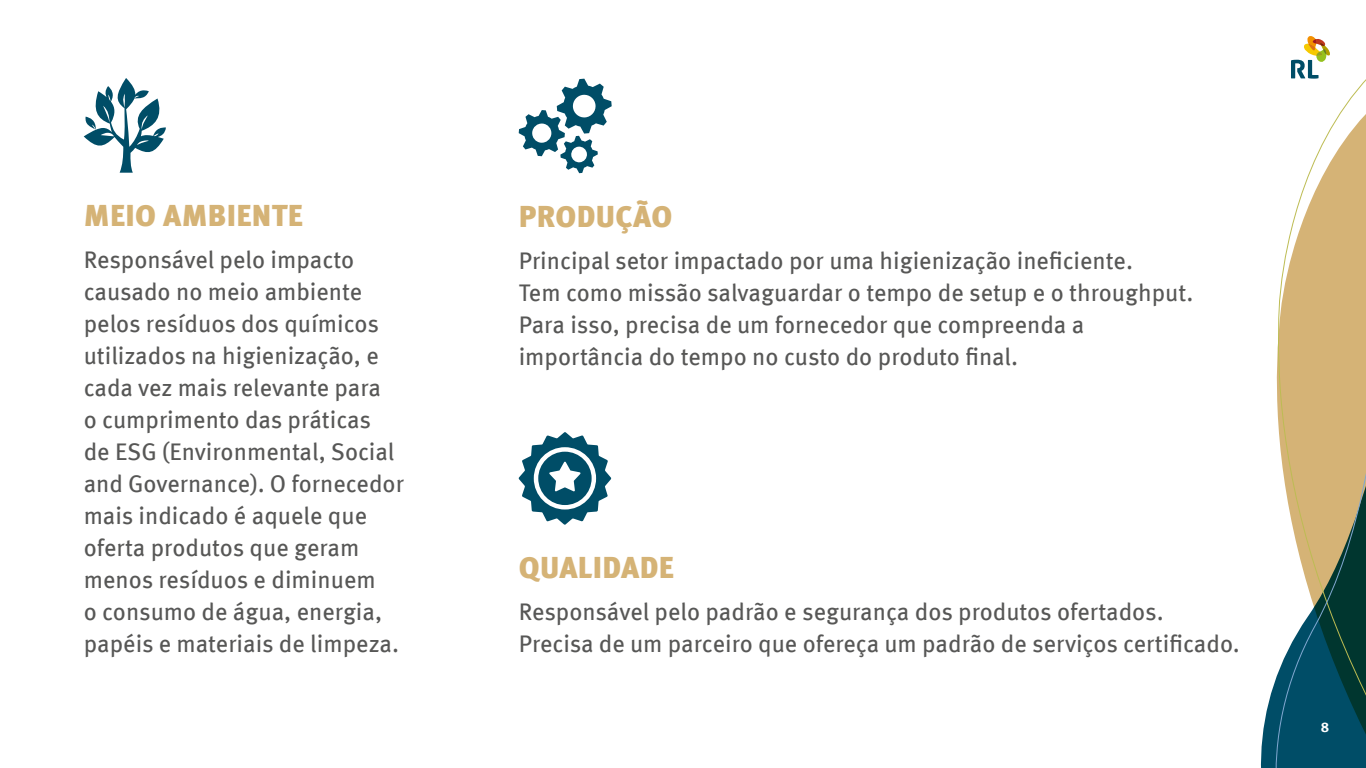
<style>
.page{position:relative;width:1366px;height:768px;background:#fff}
.page>*{position:absolute;margin:0;border:0;box-sizing:border-box;transform-origin:0 0}
.t1{font:900 30px "Meta Pro";letter-spacing:.01em;color:#d5b376}
.t2{font:24px/32px "Meta Pro";color:#575756}
.t3{font:700 14px "Meta Pro";color:#fff}
</style>
<div class="page">
<svg style="left:1297px;top:79px;width:69px;height:128px"></svg>
<svg style="left:1260px;top:207px;width:106px;height:561px"></svg>
<svg style="left:1291px;top:36px;width:39px;height:43px"></svg>
<svg style="left:519px;top:79px;width:93px;height:94px"></svg>
<svg style="left:519px;top:432px;width:92px;height:93px"></svg>
<svg style="left:84px;top:78px;width:82px;height:95px"></svg>
<p class="t1" style="left:84px;top:192px;width:221px">MEIO AMBIENTE</p>
<p class="t2" style="left:84px;top:242px;width:322px">Responsável pelo impacto causado no meio ambiente pelos resíduos dos químicos utilizados na higienização, e cada vez mais relevante para<br>o cumprimento das práticas<br>de ESG (Environmental, Social and Governance). O fornecedor mais indicado é aquele que oferta produtos que geram menos resíduos e diminuem<br>o consumo de água, energia, papéis e materiais de limpeza.</p>
<p class="t1" style="left:519px;top:193px;width:155px">PRODUÇÃO</p>
<p class="t2" style="left:519px;top:243px;width:676px">Principal setor impactado por uma higienização ineficiente.<br>Tem como missão salvaguardar o tempo de setup e o throughput.<br>Para isso, precisa de um fornecedor que compreenda a importância do tempo no custo do produto final.</p>
<p class="t1" style="left:519px;top:544px;width:157px">QUALIDADE</p>
<p class="t2" style="left:519px;top:594px;width:723px">Responsável pelo padrão e segurança dos produtos ofertados.<br>Precisa de um parceiro que ofereça um padrão de serviços certificado.</p>
<p class="t3" style="left:1321px;top:716px;width:10px">8</p>
</div>
